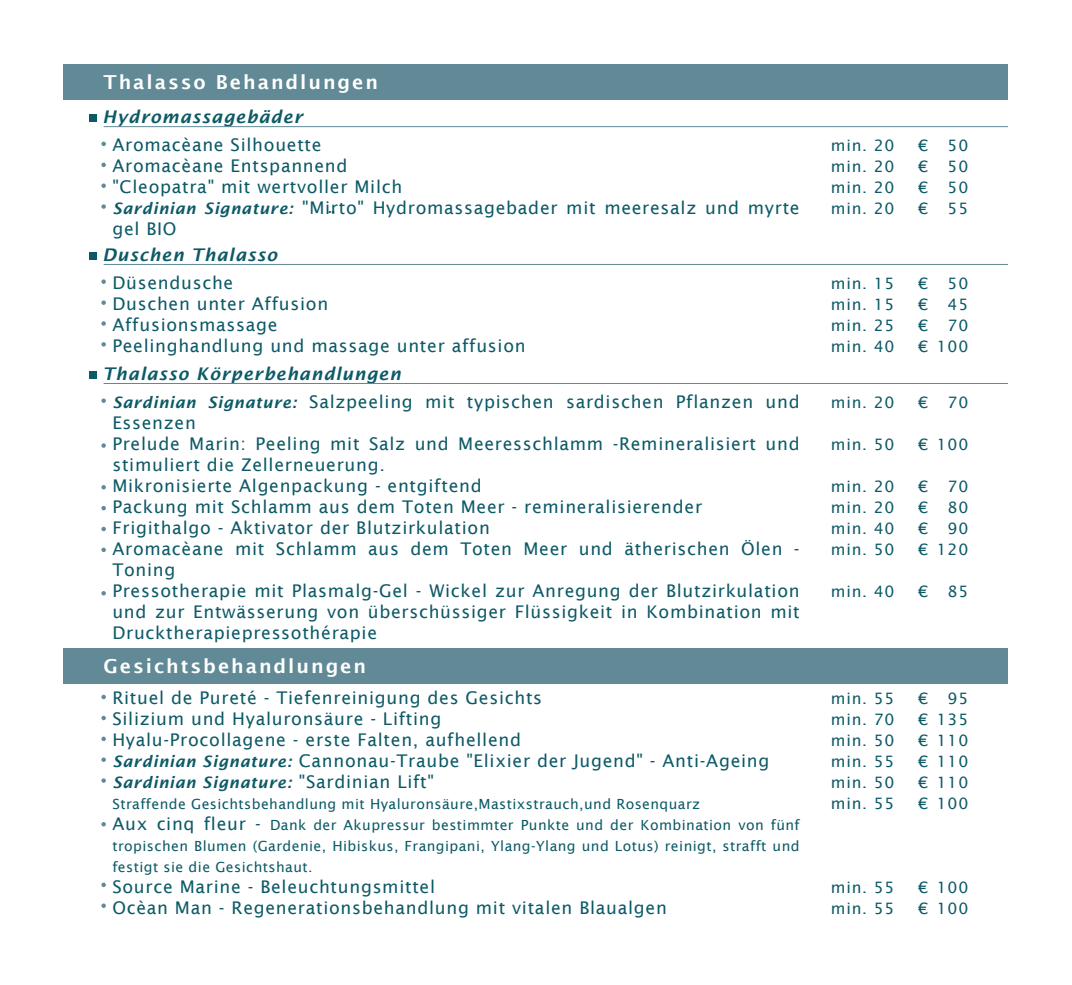
<style>
.page{position:relative;width:1072px;height:985px;background:#fff}
.page>*{position:absolute;margin:0;border:0;box-sizing:border-box;transform-origin:0 0}
.t1{font:600 19.25px "Lucida Sans";letter-spacing:.1em;color:#fff}
.t2{font:17.5px/21px "Lucida Sans";letter-spacing:.04em;color:#0d5a67}
.t3{font:italic 600 17.5px "Lucida Sans";letter-spacing:.05em;color:#0d5a67}
.t4{font:15.75px/21px "Lucida Sans";letter-spacing:.05em;color:#0d5a67;text-align:justify}
.t5{font:italic 600 15.75px "Lucida Sans";letter-spacing:.04em;color:#0d5a67}
.t6{font:14px/21px "Lucida Sans";letter-spacing:.03em;color:#0d5a67}
.t7{font:italic 600 13.47px "Lucida Sans";color:#0d5a67}
.s1{font-weight:600;font-style:italic;font-size:15.75px}
.s2{font-weight:600;font-style:italic}
.s3{font-weight:400;font-style:normal;font-size:17.5px}
.s4{font-size:17.5px}
</style>
<div class="page">
<div style="left:64px;top:64px;width:944px;height:35px;background:#618996"></div>
<div style="left:64px;top:648px;width:944px;height:35px;background:#618996"></div>
<div style="left:90px;top:114px;width:7px;height:8px;background:#0d5a67"></div>
<hr style="left:104px;top:126px;width:904px;height:1px;background:#618996">
<svg style="left:101px;top:142px;width:5px;height:4px"></svg>
<svg style="left:101px;top:163px;width:5px;height:4px"></svg>
<svg style="left:101px;top:183px;width:5px;height:5px"></svg>
<svg style="left:101px;top:204px;width:5px;height:5px"></svg>
<div style="left:90px;top:252px;width:7px;height:8px;background:#0d5a67"></div>
<hr style="left:104px;top:264px;width:904px;height:1px;background:#618996">
<svg style="left:101px;top:279px;width:5px;height:5px"></svg>
<svg style="left:101px;top:300px;width:5px;height:5px"></svg>
<svg style="left:101px;top:321px;width:5px;height:5px"></svg>
<svg style="left:101px;top:342px;width:5px;height:5px"></svg>
<div style="left:90px;top:371px;width:7px;height:8px;background:#0d5a67"></div>
<hr style="left:104px;top:383px;width:904px;height:1px;background:#618996">
<svg style="left:101px;top:398px;width:5px;height:5px"></svg>
<svg style="left:101px;top:443px;width:5px;height:5px"></svg>
<svg style="left:101px;top:485px;width:5px;height:4px"></svg>
<svg style="left:101px;top:506px;width:5px;height:4px"></svg>
<svg style="left:101px;top:527px;width:5px;height:4px"></svg>
<svg style="left:101px;top:547px;width:5px;height:5px"></svg>
<svg style="left:101px;top:591px;width:5px;height:4px"></svg>
<svg style="left:101px;top:695px;width:5px;height:4px"></svg>
<svg style="left:101px;top:716px;width:5px;height:4px"></svg>
<svg style="left:101px;top:736px;width:5px;height:5px"></svg>
<svg style="left:101px;top:757px;width:5px;height:5px"></svg>
<svg style="left:101px;top:778px;width:5px;height:5px"></svg>
<svg style="left:101px;top:822px;width:5px;height:4px"></svg>
<svg style="left:101px;top:882px;width:5px;height:5px"></svg>
<svg style="left:101px;top:903px;width:5px;height:5px"></svg>
<p class="t1" style="left:103px;top:71px;width:276px">Thalasso Behandlungen</p>
<p class="t3" style="left:103px;top:107px;width:201px">Hydromassagebader</p>
<p class="t2" style="left:112px;top:134px;width:688px">Aromacèane Silhouette<br>Aromacèane Entspannend<br>"Cleopatra" mit wertvoller Milch<br><span class="s1">Sardinian Signature:</span> "Mirto" Hydromassagebader mit meeresalz und myrte gel BIO</p>
<p class="t4" style="left:831px;top:135px;width:65px">min. 20 min. 20 min. 20 min. 20</p>
<p class="t4" style="left:947px;top:135px;width:22px">50<br>50<br>50<br>55</p>
<p class="t7" style="left:263px;top:100px;width:9px">..</p>
<p class="t4" style="left:918px;top:135px;width:11px">€ € € €</p>
<p class="t7" style="left:327px;top:200px;width:9px">..</p>
<p class="t3" style="left:103px;top:244px;width:176px">Duschen Thalasso</p>
<p class="t2" style="left:112px;top:272px;width:415px">Düsendusche<br>Duschen unter Affusion<br>Affusionsmassage<br>Peelinghandlung und massage unter affusion</p>
<p class="t4" style="left:831px;top:273px;width:65px">min. 15 min. 15 min. 25 min. 40</p>
<p class="t4" style="left:936px;top:273px;width:33px;text-align:right">50<br>45<br>70<br>100</p>
<p class="t4" style="left:918px;top:273px;width:11px">€ € € €</p>
<p class="t2" style="left:112px;top:359px;width:689px;line-height:28.3px;text-indent:-10px"><span class="s2">Thalasso Körperbehandlungen<br></span><span class="s1">Sardinian Signature:</span> Salzpeeling mit typischen sardischen Pflanzen und</p>
<p class="t2" style="left:112px;top:412px;width:689px">Essenzen<br>Prelude Marin: Peeling mit Salz und Meeresschlamm -Remineralisiert und stimuliert die Zellerneuerung.<br>Mikronisierte Algenpackung - entgiftend<br>Packung mit Schlamm aus dem Toten Meer - remineralisierender Frigithalgo - Aktivator der Blutzirkulation<br>Aromacèane mit Schlamm aus dem Toten Meer und ätherischen Ölen - Toning<br>Pressotherapie mit Plasmalg-Gel - Wickel zur Anregung der Blutzirkulation und zur Entwässerung von überschüssiger Flüssigkeit in Kombination mit Drucktherapiepressothérapie</p>
<p class="t1" style="left:103px;top:655px;width:264px">Gesichtsbehandlungen</p>
<p class="t2" style="left:112px;top:687px;width:658px">Rituel de Pureté - Tiefenreinigung des Gesichts<br>Silizium und Hyaluronsäure - Lifting<br>Hyalu-Procollagene - erste Falten, aufhellend<br><span class="s1">Sardinian Signature:</span> Cannonau-Traube "Elixier der Jugend" - Anti-Ageing</p>
<p class="t5" style="left:112px;top:773px;width:323px">Sardinian Signature: <span class="s3">"Sardinian Lift"</span></p>
<p class="t6" style="left:112px;top:794px;width:689px">Straffende Gesichtsbehandlung mit Hyaluronsäure,Mastixstrauch,und Rosenquarz<br><span class="s4">Aux cinq fleur -</span> Dank der Akupressur bestimmter Punkte und der Kombination von fünf tropischen Blumen (Gardenie, Hibiskus, Frangipani, Ylang-Ylang und Lotus) reinigt, strafft und festigt sie die Gesichtshaut.</p>
<p class="t2" style="left:112px;top:876px;width:556px">Source Marine - Beleuchtungsmittel<br>Ocèan Man - Regenerationsbehandlung mit vitalen Blaualgen</p>
<p class="t4" style="left:831px;top:392px;width:65px">min. 20</p>
<p class="t4" style="left:831px;top:434px;width:65px">min. 50</p>
<p class="t4" style="left:831px;top:476px;width:65px">min. 20 min. 20 min. 40 min. 50</p>
<p class="t4" style="left:831px;top:581px;width:65px">min. 40</p>
<p class="t4" style="left:918px;top:392px;width:11px">€</p>
<p class="t4" style="left:918px;top:434px;width:11px">€</p>
<p class="t4" style="left:918px;top:476px;width:11px">€ € € €</p>
<p class="t4" style="left:918px;top:581px;width:11px">€</p>
<p class="t4" style="left:947px;top:392px;width:22px">70</p>
<p class="t4" style="left:936px;top:434px;width:33px">100</p>
<p class="t4" style="left:936px;top:476px;width:33px;text-align:right">70<br>80<br>90<br>120</p>
<p class="t4" style="left:947px;top:581px;width:22px">85</p>
<p class="t4" style="left:831px;top:688px;width:65px">min. 55 min. 70 min. 50 min. 55 min. 50 min. 55</p>
<p class="t4" style="left:918px;top:688px;width:11px">€ € € € € €</p>
<p class="t4" style="left:936px;top:688px;width:33px;text-indent:11px">95<br>135<br>110<br>110<br>110<br>100</p>
<p class="t4" style="left:831px;top:877px;width:65px">min. 55 min. 55</p>
<p class="t4" style="left:918px;top:877px;width:11px">€ €</p>
<p class="t4" style="left:936px;top:877px;width:33px">100<br>100</p>
</div>
